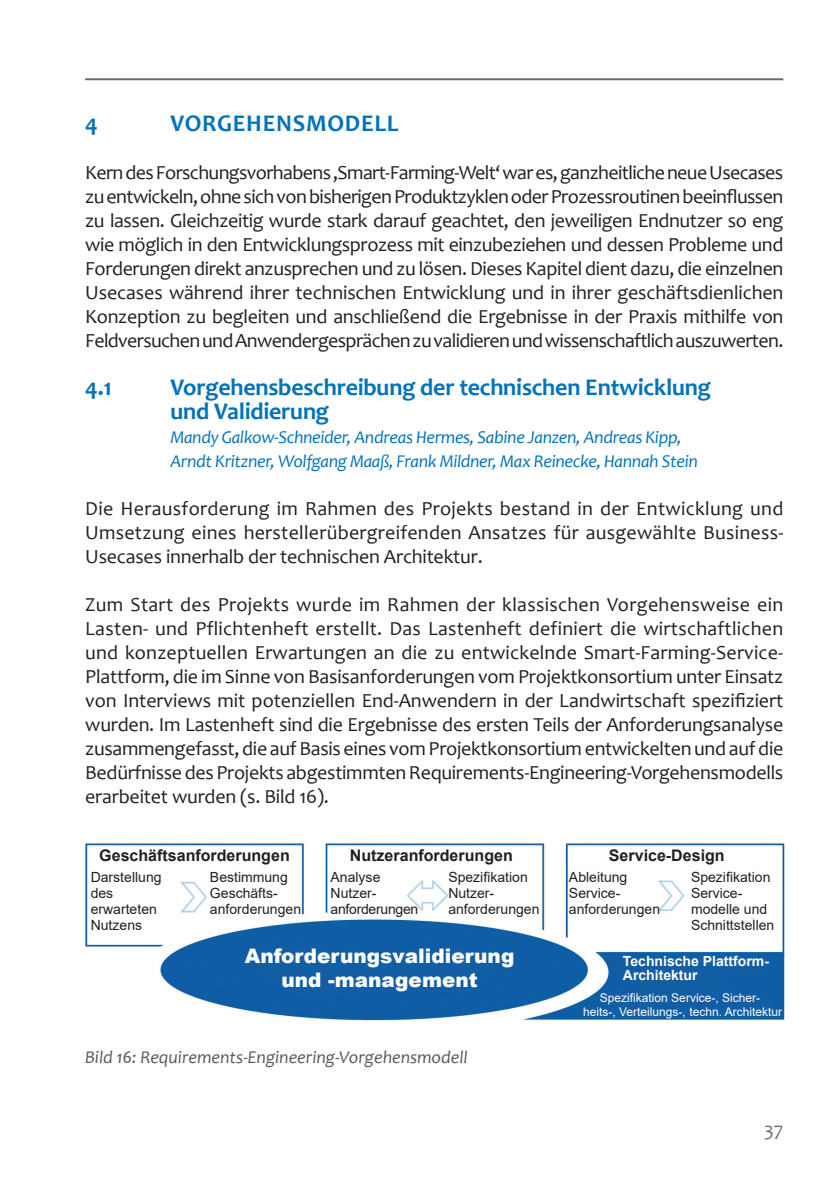
<style>
.page{position:relative;width:840px;height:1191px;background:#fff}
.page>*{position:absolute;margin:0;border:0;box-sizing:border-box;transform-origin:0 0}
.Edition_Kapitelübers{font:700 24px "Candara";letter-spacing:-.01em;color:#0072bc}
.Edition_Kapitelübers-2{font:700 24px "Candara";letter-spacing:.03em;color:#0072bc}
.t1{font:20px/24px "Candara";letter-spacing:-.015em;color:#231f20;text-align:justify}
.Edition_Zwischenüber{font:900 20px "Arial";color:#fff}
.t2{font:20px "Candara";color:#6c6d70}
.Edition_Kapitelübers-3{font:italic 18px/24px "Candara";letter-spacing:-.02em;color:#0072bc}
.Edition_Bildbeschrif{font:italic 18px "Candara";color:#57585a}
.Edition_Zwischenüber-2{font:700 16px "Arial";color:#231f20}
.Edition_Zwischenüber-3{font:14px "Arial";color:#231f20}
.Edition_Zwischenüber-4{font:700 14px "Arial";color:#fff}
.Edition_Zwischenüber-5{font:14px "Arial";letter-spacing:-.02em;color:#231f20}
.Edition_Zwischenüber-6{font:12px "Arial";color:#fff}
</style>
<div class="page">
<hr style="left:85px;top:78px;width:697px;height:2px;background:#6c6d70">
<img style="left:85px;top:843px;width:699px;height:178px">
<p class="Edition_Kapitelübers" style="left:85px;top:108px;width:14px">4</p>
<p class="Edition_Kapitelübers-2" style="left:170px;top:108px;width:229px">VORGEHENSMODELL</p>
<p class="t1" style="left:85px;top:160px;width:699px">Kern des Forschungsvorhabens ‚Smart-Farming-Welt‘ war es, ganzheitliche neue Usecases zu entwickeln, ohne sich von bisherigen Produktzyklen oder Prozessroutinen beeinflussen zu lassen. Gleichzeitig wurde stark darauf geachtet, den jeweiligen Endnutzer so eng wie möglich in den Entwicklungsprozess mit einzubeziehen und dessen Probleme und Forderungen direkt anzusprechen und zu lösen. Dieses Kapitel dient dazu, die einzelnen Usecases während ihrer technischen Entwicklung und in ihrer geschäftsdienlichen Konzeption zu begleiten und anschließend die Ergebnisse in der Praxis mithilfe von Feldversuchen und Anwendergesprächen zu validieren und wissenschaftlich auszuwerten.</p>
<p class="Edition_Kapitelübers" style="left:85px;top:372px;width:28px">4.1</p>
<p class="Edition_Kapitelübers" style="left:170px;top:372px;width:542px">Vorgehensbeschreibung der technischen Entwicklung</p>
<p class="Edition_Kapitelübers" style="left:170px;top:396px;width:160px">und Validierung</p>
<p class="Edition_Kapitelübers-3" style="left:170px;top:425px;width:528px">Mandy Galkow-Schneider, Andreas Hermes, Sabine Janzen, Andreas Kipp,<br>Arndt Kritzner, Wolfgang Maaß, Frank Mildner, Max Reinecke, Hannah Stein</p>
<p class="t1" style="left:85px;top:496px;width:699px">Die Herausforderung im Rahmen des Projekts bestand in der Entwicklung und Umsetzung eines herstellerübergreifenden Ansatzes für ausgewählte Business-Usecases innerhalb der technischen Architektur.</p>
<p class="t1" style="left:85px;top:592px;width:699px">Zum Start des Projekts wurde im Rahmen der klassischen Vorgehensweise ein Lasten- und Pflichtenheft erstellt. Das Lastenheft definiert die wirtschaftlichen und konzeptuellen Erwartungen an die zu entwickelnde Smart-Farming-Service-Plattform, die im Sinne von Basisanforderungen vom Projektkonsortium unter Einsatz von Interviews mit potenziellen End-Anwendern in der Landwirtschaft spezifiziert wurden. Im Lastenheft sind die Ergebnisse des ersten Teils der Anforderungsanalyse zusammengefasst, die auf Basis eines vom Projektkonsortium entwickelten und auf die Bedürfnisse des Projekts abgestimmten Requirements-Engineering-Vorgehensmodells erarbeitet wurden (s. Bild 16).</p>
<p class="Edition_Zwischenüber-2" style="left:99px;top:844px;width:192px">Geschäftsanforderungen</p>
<p class="Edition_Zwischenüber-2" style="left:350px;top:844px;width:164px">Nutzeranforderungen</p>
<p class="Edition_Zwischenüber-2" style="left:608px;top:844px;width:117px">Service-Design</p>
<p class="Edition_Zwischenüber-3" style="left:91px;top:867px;width:72px">Darstellung</p>
<p class="Edition_Zwischenüber-3" style="left:91px;top:883px;width:24px">des</p>
<p class="Edition_Zwischenüber-3" style="left:91px;top:899px;width:68px">erwarteten</p>
<p class="Edition_Zwischenüber-3" style="left:91px;top:915px;width:53px">Nutzens</p>
<p class="Edition_Zwischenüber-3" style="left:210px;top:867px;width:79px">Bestimmung</p>
<p class="Edition_Zwischenüber-3" style="left:210px;top:883px;width:69px">Geschäfts-</p>
<p class="Edition_Zwischenüber-3" style="left:210px;top:899px;width:93px">anforderungen</p>
<p class="Edition_Zwischenüber-3" style="left:448px;top:867px;width:81px">Spezifikation</p>
<p class="Edition_Zwischenüber-3" style="left:448px;top:883px;width:47px">Nutzer-</p>
<p class="Edition_Zwischenüber-3" style="left:448px;top:899px;width:93px">anforderungen</p>
<p class="Edition_Zwischenüber-3" style="left:690px;top:867px;width:81px">Spezifikation</p>
<p class="Edition_Zwischenüber-3" style="left:690px;top:883px;width:53px">Service-</p>
<p class="Edition_Zwischenüber-3" style="left:690px;top:899px;width:78px">modelle und</p>
<p class="Edition_Zwischenüber-3" style="left:690px;top:915px;width:85px">Schnittstellen</p>
<p class="Edition_Zwischenüber-3" style="left:330px;top:867px;width:51px">Analyse</p>
<p class="Edition_Zwischenüber-3" style="left:330px;top:883px;width:47px">Nutzer-</p>
<p class="Edition_Zwischenüber-5" style="left:330px;top:899px;width:89px">anforderungen</p>
<p class="Edition_Zwischenüber-3" style="left:568px;top:867px;width:60px">Ableitung</p>
<p class="Edition_Zwischenüber-3" style="left:568px;top:883px;width:53px">Service-</p>
<p class="Edition_Zwischenüber-3" style="left:568px;top:899px;width:93px">anforderungen</p>
<p class="Edition_Zwischenüber" style="left:244px;top:941px;width:271px">Anforderungsvalidierung</p>
<p class="Edition_Zwischenüber" style="left:281px;top:965px;width:197px">und -management</p>
<p class="Edition_Bildbeschrif" style="left:85px;top:1045px;width:384px">Bild 16: Requirements-Engineering-Vorgehensmodell</p>
<p class="Edition_Zwischenüber-4" style="left:622px;top:951px;width:147px">Technische Plattform-</p>
<p class="Edition_Zwischenüber-4" style="left:622px;top:965px;width:76px">Architektur</p>
<p class="Edition_Zwischenüber-6" style="left:599px;top:989px;width:162px">Spezifikation Service-, Sicher-</p>
<p class="Edition_Zwischenüber-6" style="left:583px;top:1003px;width:200px">heits-, Verteilungs-, techn. Architektur</p>
<p class="t2" style="left:763px;top:1117px;width:21px">37</p>
</div>
